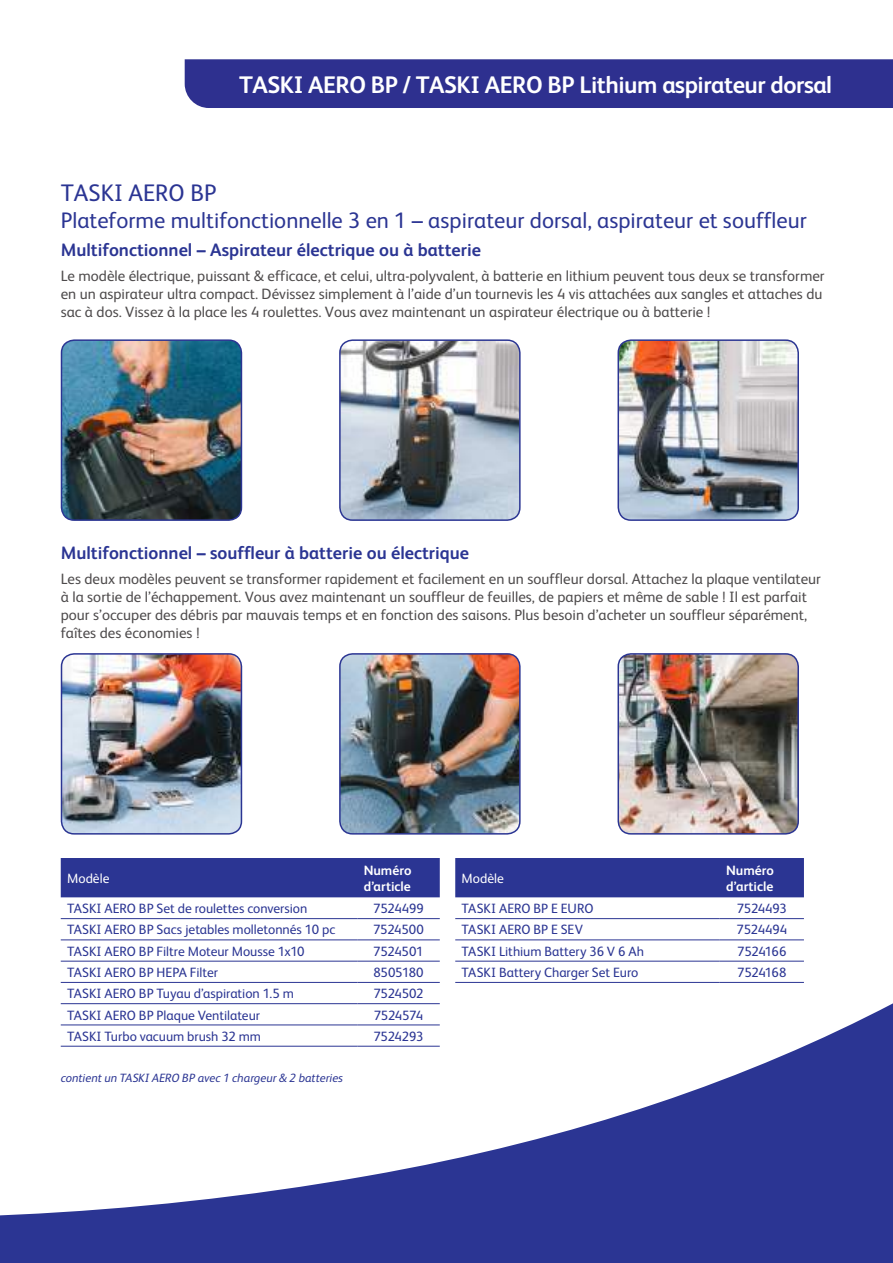
<style>
.page{position:relative;width:893px;height:1263px;background:#fff}
.page>*{position:absolute;margin:0;border:0;box-sizing:border-box;transform-origin:0 0}
.t1{font:700 24px "FS Albert Pro";letter-spacing:-.02em;color:#fff}
.t2{font:24px "FS Albert Pro";color:#2b3593}
.t3{font:22.5px "FS Albert Pro";color:#2b3593}
.t4{font:700 18px "FS Albert Pro";color:#2b3593}
.t5{font:15px/18px "FS Albert Pro";color:#4e4b4c}
.t6{font:13.5px "FS Albert Pro";letter-spacing:-.005em;color:#2b3593}
.t7{font:700 13.5px/16.2px "FS Albert Pro";color:#fff}
.t8{font:13.5px "FS Albert Pro";letter-spacing:-.03em;color:#2b3593}
.t9{font:13.5px "FS Albert Pro";color:#fff}
.t10{font:13.5px "FS Albert Pro";letter-spacing:-.025em;color:#2b3593}
.t11{font:italic 12px "FS Albert Pro";color:#2b3593}
</style>
<div class="page">
<svg style="left:0;top:1003px;width:893px;height:260px"></svg>
<div style="left:185px;top:59px;width:708px;height:49px;background:#2e308f"></div>
<img style="left:340px;top:656px;width:178px;height:176px">
<div style="left:339px;top:653px;width:182px;height:182px;border:2px solid #2b3593;border-radius:13px"></div>
<img style="left:62px;top:654px;width:179px;height:180px">
<div style="left:61px;top:653px;width:181px;height:182px;border:2px solid #2b3593;border-radius:13px"></div>
<img style="left:620px;top:342px;width:178px;height:176px">
<div style="left:617px;top:339px;width:182px;height:182px;border:2px solid #2b3593;border-radius:13px"></div>
<img style="left:342px;top:342px;width:176px;height:178px">
<div style="left:339px;top:339px;width:182px;height:182px;border:2px solid #2b3593;border-radius:13px"></div>
<img style="left:620px;top:654px;width:178px;height:178px">
<div style="left:617px;top:653px;width:182px;height:182px;border:2px solid #2b3593;border-radius:13px"></div>
<img style="left:62px;top:340px;width:179px;height:180px">
<div style="left:61px;top:339px;width:181px;height:182px;border:2px solid #2b3593;border-radius:13px"></div>
<div style="left:455px;top:858px;width:349px;height:39px;background:#2b3593"></div>
<hr style="left:455px;top:918px;width:265px;height:1px;background:#2b3593">
<hr style="left:720px;top:918px;width:84px;height:1px;background:#2b3593">
<hr style="left:455px;top:939px;width:265px;height:1px;background:#2b3593">
<hr style="left:455px;top:961px;width:265px;height:1px;background:#2b3593">
<hr style="left:455px;top:982px;width:265px;height:1px;background:#2b3593">
<hr style="left:720px;top:939px;width:84px;height:1px;background:#2b3593">
<hr style="left:720px;top:961px;width:84px;height:1px;background:#2b3593">
<hr style="left:720px;top:982px;width:84px;height:1px;background:#2b3593">
<div style="left:61px;top:858px;width:379px;height:39px;background:#2b3593"></div>
<hr style="left:61px;top:918px;width:296px;height:1px;background:#2b3593">
<hr style="left:357px;top:918px;width:83px;height:1px;background:#2b3593">
<hr style="left:61px;top:939px;width:296px;height:1px;background:#2b3593">
<hr style="left:61px;top:961px;width:296px;height:1px;background:#2b3593">
<hr style="left:61px;top:982px;width:296px;height:1px;background:#2b3593">
<hr style="left:61px;top:1003px;width:296px;height:1px;background:#2b3593">
<hr style="left:61px;top:1024px;width:296px;height:1px;background:#2b3593">
<hr style="left:61px;top:1046px;width:296px;height:1px;background:#2b3593">
<hr style="left:357px;top:939px;width:83px;height:1px;background:#2b3593">
<hr style="left:357px;top:961px;width:83px;height:1px;background:#2b3593">
<hr style="left:357px;top:982px;width:83px;height:1px;background:#2b3593">
<hr style="left:357px;top:1003px;width:83px;height:1px;background:#2b3593">
<hr style="left:357px;top:1024px;width:83px;height:1px;background:#2b3593">
<hr style="left:357px;top:1046px;width:83px;height:1px;background:#2b3593">
<h1 class="t1" style="left:239px;top:68px;width:595px">TASKI AERO BP / TASKI AERO BP Lithium aspirateur dorsal</h1>
<h1 class="t2" style="left:61px;top:176px;width:157px">TASKI AERO BP</h1>
<h2 class="t3" style="left:61px;top:204px;width:748px">Plateforme multifonctionnelle 3 en 1 – aspirateur dorsal, aspirateur et souffleur</h2>
<p class="t4" style="left:61px;top:237px;width:422px">Multifonctionnel – Aspirateur électrique ou à batterie</p>
<p class="t5" style="left:61px;top:266px;width:765px">Le modèle électrique, puissant &amp; efficace, et celui, ultra-polyvalent, à batterie en lithium peuvent tous deux se transformer en un aspirateur ultra compact. Dévissez simplement à l’aide d’un tournevis les 4 vis attachées aux sangles et attaches du sac à dos. Vissez à la place les 4 roulettes. Vous avez maintenant un aspirateur électrique ou à batterie !</p>
<p class="t4" style="left:61px;top:540px;width:410px">Multifonctionnel – souffleur à batterie ou électrique</p>
<p class="t5" style="left:61px;top:569px;width:762px">Les deux modèles peuvent se transformer rapidement et facilement en un souffleur dorsal. Attachez la plaque ventilateur à la sortie de l’échappement. Vous avez maintenant un souffleur de feuilles, de papiers et même de sable ! Il est parfait pour s’occuper des débris par mauvais temps et en fonction des saisons. Plus besoin d’acheter un souffleur séparément, faîtes des économies !</p>
<p class="t9" style="left:67px;top:869px;width:44px">Modèle</p>
<p class="t7" style="left:364px;top:861px;width:49px">Numéro d’article</p>
<p class="t6" style="left:67px;top:899px;width:242px">TASKI AERO BP Set de roulettes conversion</p>
<p class="t6" style="left:373px;top:899px;width:52px">7524499</p>
<p class="t6" style="left:67px;top:920px;width:270px">TASKI AERO BP Sacs jetables molletonnés 10 pc</p>
<p class="t6" style="left:373px;top:920px;width:52px">7524500</p>
<p class="t6" style="left:67px;top:941px;width:239px">TASKI AERO BP Filtre Moteur Mousse 1x10</p>
<p class="t6" style="left:373px;top:941px;width:52px">7524501</p>
<p class="t6" style="left:67px;top:963px;width:153px">TASKI AERO BP HEPA Filter</p>
<p class="t6" style="left:373px;top:963px;width:52px">8505180</p>
<p class="t6" style="left:67px;top:984px;width:228px">TASKI AERO BP Tuyau d’aspiration 1.5 m</p>
<p class="t6" style="left:373px;top:984px;width:52px">7524502</p>
<p class="t6" style="left:67px;top:1005px;width:195px">TASKI AERO BP Plaque Ventilateur</p>
<p class="t10" style="left:374px;top:1005px;width:51px">7524574</p>
<p class="t6" style="left:67px;top:1026px;width:195px">TASKI Turbo vacuum brush 32 mm</p>
<p class="t6" style="left:373px;top:1026px;width:52px">7524293</p>
<p class="t11" style="left:61px;top:1069px;width:284px">contient un TASKI AERO BP avec 1 chargeur &amp; 2 batteries</p>
<p class="t9" style="left:462px;top:869px;width:44px">Modèle</p>
<p class="t7" style="left:726px;top:861px;width:49px">Numéro d’article</p>
<p class="t6" style="left:462px;top:899px;width:133px">TASKI AERO BP E EURO</p>
<p class="t6" style="left:737px;top:899px;width:52px">7524493</p>
<p class="t6" style="left:462px;top:920px;width:123px">TASKI AERO BP E SEV</p>
<p class="t6" style="left:737px;top:920px;width:52px">7524494</p>
<p class="t6" style="left:462px;top:941px;width:184px">TASKI Lithium Battery 36 V 6 Ah</p>
<p class="t8" style="left:737px;top:941px;width:51px">7524166</p>
<p class="t6" style="left:462px;top:963px;width:178px">TASKI Battery Charger Set Euro</p>
<p class="t8" style="left:737px;top:963px;width:51px">7524168</p>
</div>
